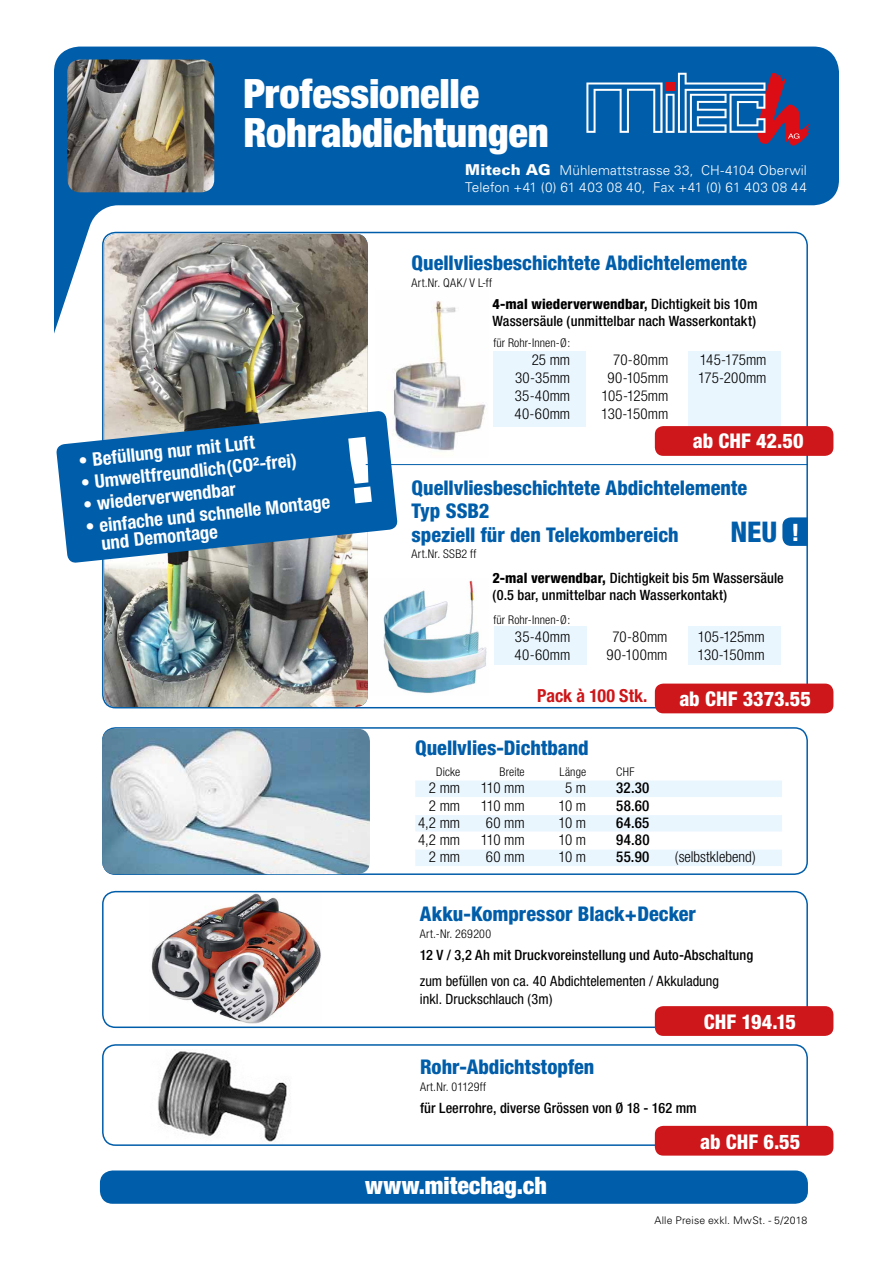
<style>
.page{position:relative;width:893px;height:1263px;background:#fff}
.page>*{position:absolute;margin:0;border:0;box-sizing:border-box;transform-origin:0 0}
.t1{font:900 condensed 40.5px/39px "Helvetica Neue";letter-spacing:-.005em;color:#fff}
.t2{font:800 condensed 28.5px "Helvetica Neue";color:#005da9}
.t3{font:900 condensed 24px "Helvetica Neue";color:#fff}
.t4{font:800 condensed 20.25px/23.2px "Helvetica Neue";color:#005da9}
.t5{font:800 condensed 20.25px "Helvetica Neue";color:#fff}
.t6{font:700 condensed 18.75px/22.2px "Helvetica Neue";color:#fff}
.t7{font:700 condensed 18px "Helvetica Neue";letter-spacing:-.005em;color:#cd171a}
.t8{font:300 condensed 15px/18px "Helvetica Neue";color:#000}
.t9{font:500 condensed 15px "Helvetica Neue";letter-spacing:.02em;color:#000}
.t10{font:500 condensed 14.25px/16.5px "Helvetica Neue";letter-spacing:.005em;color:#000}
.t11{font:condensed 14.25px/18.6px "Helvetica Neue";color:#000}
.t12{font:300 13.5px/16.5px "Univers";letter-spacing:.005em;color:#fff}
.t13{font:300 condensed 12px "Helvetica Neue";letter-spacing:.015em;color:#000}
.t14{font:300 condensed 12px "Helvetica Neue";letter-spacing:.04em;color:#000}
.t15{font:300 10.5px "Univers";letter-spacing:.01em;color:#000}
.s1{font-weight:900;font-size:15px}
.s2{font-weight:800}
.s3{font-weight:700}
.s4{font-size:33px}
.s5{font-size:24px;color:#fff}
</style>
<div class="page">
<div style="left:493px;top:351px;width:92px;height:76px;background:#eaf6fe"></div>
<div style="left:689px;top:351px;width:92px;height:76px;background:#eaf6fe"></div>
<div style="left:689px;top:626px;width:92px;height:38px;background:#eaf6fe"></div>
<div style="left:495px;top:626px;width:92px;height:38px;background:#eaf6fe"></div>
<svg style="left:54px;top:47px;width:785px;height:287px;fill:#005da9"></svg>
<div style="left:102px;top:1044px;width:706px;height:102px;border:2px solid #005da9;border-radius:13px"></div>
<svg style="left:586px;top:73px;width:224px;height:73px;background:#4671a8"></svg>
<svg style="left:782px;top:517px;width:25px;height:29px"></svg>
<div style="left:102px;top:727px;width:706px;height:148px;border:2px solid #005da9;border-radius:13px"></div>
<div style="left:102px;top:891px;width:706px;height:137px;border:2px solid #005da9;border-radius:13px"></div>
<div style="left:415px;top:780px;width:367px;height:17px;background:#eaf6fe"></div>
<div style="left:415px;top:815px;width:367px;height:16px;background:#eaf6fe"></div>
<div style="left:415px;top:849px;width:367px;height:17px;background:#eaf6fe"></div>
<img style="left:67px;top:59px;width:147px;height:133px">
<img style="left:104px;top:563px;width:264px;height:144px">
<img style="left:104px;top:234px;width:264px;height:176px">
<div style="left:100px;top:1170px;width:708px;height:34px;background:#005da9;border-radius:13px"></div>
<img style="left:375px;top:290px;width:114px;height:161px">
<img style="left:383px;top:580px;width:104px;height:114px">
<img style="left:102px;top:729px;width:268px;height:145px">
<img style="left:158px;top:1051px;width:129px;height:91px">
<img style="left:149px;top:893px;width:172px;height:131px">
<div style="left:655px;top:426px;width:178px;height:30px;background:#cd171a;border-radius:9px"></div>
<div style="left:655px;top:684px;width:178px;height:29px;background:#cd171a;border-radius:9px"></div>
<div style="left:655px;top:1006px;width:178px;height:30px;background:#cd171a;border-radius:9px"></div>
<div style="left:655px;top:1126px;width:178px;height:29px;background:#cd171a;border-radius:9px"></div>
<svg style="left:56px;top:410px;width:342px;height:153px;background:#3277ae"></svg>
<hr style="left:366px;top:464px;width:442px;height:1px;background:#005da9">
<div style="left:348px;top:437px;width:24px;height:66px;background:#005da9"></div>
<h1 class="t1" style="left:243px;top:74px;width:307px">Professionelle<br>Rohrabdichtungen</h1>
<p class="t12" style="left:465px;top:162px;width:343px"><span class="s1">Mitech AG</span> Mühlemattstrasse 33, CH-4104 Oberwil<br>Telefon +41 (0) 61 403 08 40, Fax +41 (0) 61 403 08 44</p>
<h3 class="t4" style="left:412px;top:251px;width:337px">Quellvliesbeschichtete Abdichtelemente</h3>
<p class="t14" style="left:412px;top:275px;width:82px">Art.Nr. QAK/ V L-ff</p>
<p class="t10" style="left:492px;top:296px;width:267px"><span class="s2">4-mal wiederverwendbar</span><span class="s3">,</span> Dichtigkeit bis 10m<br>Wassersäule (unmittelbar nach Wasserkontakt)</p>
<h3 class="t6" style="left:78px;top:449px;width:247px;rotate:-6deg"><span class="s4">·</span> Befüllung nur mit Luft<br><span class="s4">·</span> Umweltfreundlich(CO²-frei)<br><span class="s4">·</span> wiederverwendbar<br><span class="s4">·</span> einfache und schnelle Montage</h3>
<h3 class="t6" style="left:100px;top:532px;width:119px;rotate:-6deg">und Demontage</h3>
<p class="t13" style="left:493px;top:336px;width:78px">für Rohr-Innen-Ø:</p>
<p class="t8" style="left:515px;top:351px;width:57px;text-align:justify;text-indent:17px">25 mm 30-35mm 35-40mm 40-60mm</p>
<p class="t8" style="left:601px;top:351px;width:69px;text-align:right">70-80mm<br>90-105mm<br>105-125mm<br>130-150mm</p>
<p class="t8" style="left:698px;top:351px;width:70px">145-175mm<br>175-200mm</p>
<h3 class="t5" style="left:693px;top:428px;width:112px">ab CHF 42.50</h3>
<h3 class="t4" style="left:412px;top:476px;width:337px">Quellvliesbeschichtete Abdichtelemente<br>Typ SSB2<br>speziell für den Telekombereich</h3>
<p class="t13" style="left:412px;top:547px;width:66px">Art.Nr. SSB2 ff</p>
<p class="t10" style="left:492px;top:570px;width:293px"><span class="s2">2-mal verwendbar,</span> Dichtigkeit bis 5m Wassersäule (0.5 bar, unmittelbar nach Wasserkontakt)</p>
<h2 class="t2" style="left:730px;top:514px;width:71px">NEU <span class="s5">!</span></h2>
<p class="t13" style="left:493px;top:612px;width:78px">für Rohr-Innen-Ø:</p>
<p class="t8" style="left:515px;top:627px;width:57px">35-40mm<br>40-60mm</p>
<p class="t8" style="left:606px;top:627px;width:62px;text-align:center">70-80mm<br>90-100mm</p>
<p class="t8" style="left:698px;top:627px;width:69px">105-125mm<br>130-150mm</p>
<p class="t7" style="left:537px;top:685px;width:112px">Pack à 100 Stk.</p>
<h3 class="t5" style="left:679px;top:686px;width:133px">ab CHF 3373.55</h3>
<h3 class="t4" style="left:415px;top:735px;width:175px">Quellvlies-Dichtband</h3>
<p class="t13" style="left:436px;top:765px;width:25px">Dicke</p>
<p class="t13" style="left:500px;top:765px;width:27px">Breite</p>
<p class="t13" style="left:560px;top:765px;width:28px">Länge</p>
<p class="t13" style="left:616px;top:765px;width:20px">CHF</p>
<p class="t8" style="left:429px;top:779px;width:33px">2 mm</p>
<p class="t8" style="left:481px;top:779px;width:46px">110 mm</p>
<p class="t8" style="left:565px;top:779px;width:23px">5 m</p>
<p class="t9" style="left:616px;top:779px;width:35px">32.30</p>
<p class="t8" style="left:429px;top:796px;width:33px">2 mm</p>
<p class="t8" style="left:481px;top:796px;width:46px">110 mm</p>
<p class="t8" style="left:559px;top:796px;width:29px">10 m</p>
<p class="t9" style="left:616px;top:796px;width:35px">58.60</p>
<p class="t8" style="left:418px;top:813px;width:44px">4,2 mm</p>
<p class="t8" style="left:486px;top:813px;width:40px">60 mm</p>
<p class="t8" style="left:559px;top:813px;width:29px">10 m</p>
<p class="t9" style="left:616px;top:813px;width:35px">64.65</p>
<p class="t8" style="left:418px;top:831px;width:44px">4,2 mm</p>
<p class="t8" style="left:481px;top:831px;width:46px">110 mm</p>
<p class="t8" style="left:559px;top:831px;width:29px">10 m</p>
<p class="t9" style="left:616px;top:831px;width:35px">94.80</p>
<p class="t8" style="left:429px;top:848px;width:33px">2 mm</p>
<p class="t8" style="left:486px;top:848px;width:40px">60 mm</p>
<p class="t8" style="left:559px;top:848px;width:29px">10 m</p>
<p class="t9" style="left:616px;top:848px;width:35px">55.90</p>
<p class="t8" style="left:675px;top:848px;width:83px">(selbstklebend)</p>
<h3 class="t4" style="left:420px;top:902px;width:278px">Akku-Kompressor Black+Decker</h3>
<p class="t13" style="left:420px;top:926px;width:73px">Art.-Nr. 269200</p>
<p class="t10" style="left:420px;top:947px;width:335px">12 V / 3,2 Ah mit Druckvoreinstellung und Auto-Abschaltung</p>
<p class="t11" style="left:420px;top:971px;width:301px">zum befüllen von ca. 40 Abdichtelementen / Akkuladung inkl. Druckschlauch (3m)</p>
<h3 class="t5" style="left:704px;top:1009px;width:94px">CHF 194.15</h3>
<h3 class="t4" style="left:420px;top:1055px;width:176px">Rohr-Abdichtstopfen</h3>
<p class="t13" style="left:420px;top:1079px;width:68px">Art.Nr. 01129ff</p>
<p class="t10" style="left:420px;top:1100px;width:278px">für Leerrohre, diverse Grössen von Ø 18 - 162 mm</p>
<h3 class="t3" style="left:365px;top:1171px;width:183px">www.mitechag.ch</h3>
<h3 class="t5" style="left:700px;top:1129px;width:102px">ab CHF 6.55</h3>
<p class="t15" style="left:654px;top:1213px;width:154px">Alle Preise exkl. MwSt. - 5/2018</p>
</div>
